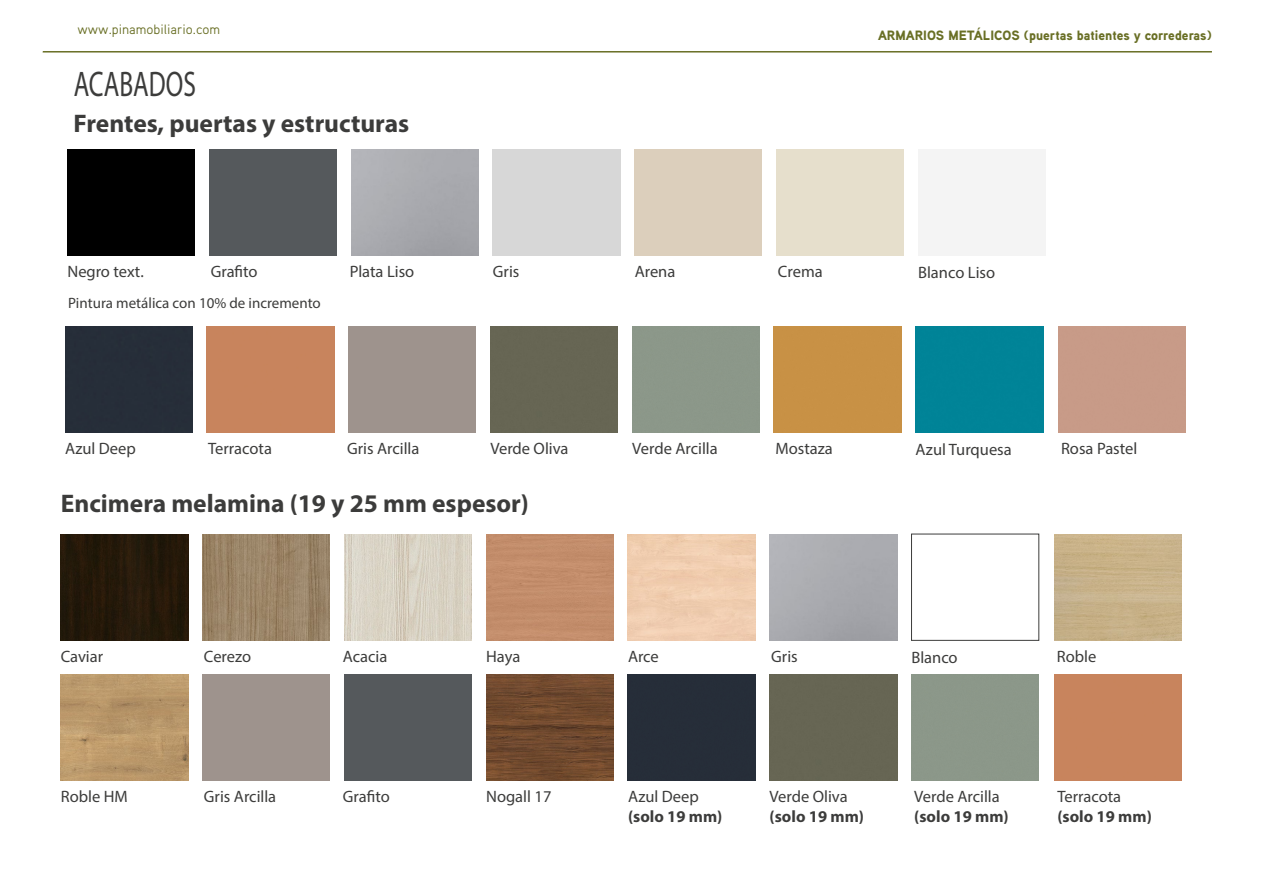
<style>
.page{position:relative;width:1263px;height:893px;background:#fff}
.page>*{position:absolute;margin:0;border:0;box-sizing:border-box;transform-origin:0 0}
.t1{font:35.7px "Myriad Pro";color:#3c3c3b;scale:.71 1}
.t2{font:700 25.5px "Myriad Pro";color:#3c3c3b}
.t3{font:16.5px "Myriad Pro";color:#3c3c3b}
.t4{font:700 16.5px "Myriad Pro";color:#3c3c3b}
.t5{font:15px "Myriad Pro";color:#3c3c3b}
.t6{font:900 13.5px "Aaux Pro";color:#696f25}
.t7{font:13.5px "Aaux Pro";color:#696f25}
</style>
<div class="page">
<div style="left:68px;top:149px;width:127px;height:107px;background:#000"></div>
<div style="left:65px;top:326px;width:127px;height:106px;background:#262e39"></div>
<div style="left:61px;top:534px;width:127px;height:106px;background:#24190a"></div>
<img style="left:61px;top:674px;width:127px;height:106px">
<div style="left:209px;top:149px;width:128px;height:107px;background:#55595c"></div>
<div style="left:207px;top:326px;width:127px;height:106px;background:#c8845d"></div>
<img style="left:203px;top:534px;width:127px;height:106px">
<img style="left:344px;top:534px;width:128px;height:106px">
<div style="left:344px;top:674px;width:128px;height:106px;background:#55595c"></div>
<div style="left:490px;top:326px;width:128px;height:106px;background:#666553"></div>
<div style="left:486px;top:534px;width:127px;height:106px;background:#c38d6b"></div>
<img style="left:486px;top:674px;width:127px;height:106px">
<div style="left:628px;top:674px;width:127px;height:106px;background:#262d39"></div>
<div style="left:774px;top:326px;width:127px;height:106px;background:#c89145"></div>
<div style="left:770px;top:674px;width:127px;height:106px;background:#676654"></div>
<div style="left:916px;top:326px;width:127px;height:106px;background:#008397"></div>
<div style="left:911px;top:534px;width:128px;height:107px;border:1px solid #3c3c3b"></div>
<div style="left:1054px;top:674px;width:127px;height:106px;background:#c8845d"></div>
<hr style="left:43px;top:51px;width:1169px;height:2px;background:#696f25">
<p class="t7" style="left:78px;top:21px;width:144px">www.pinamobiliario.com</p>
<p class="t6" style="left:878px;top:26px;width:335px">ARMARIOS METÁLICOS (puertas batientes y correderas)</p>
<h1 class="t1" style="left:74px;top:62px;width:174px">ACABADOS</h1>
<h2 class="t2" style="left:73px;top:107px;width:337px">Frentes, puertas y estructuras</h2>
<p class="t3" style="left:68px;top:262px;width:78px">Negro text.</p>
<p class="t3" style="left:211px;top:262px;width:48px">Grafito</p>
<p class="t3" style="left:350px;top:262px;width:66px">Plata Liso</p>
<p class="t3" style="left:493px;top:262px;width:28px">Gris</p>
<p class="t3" style="left:635px;top:262px;width:42px">Arena</p>
<p class="t3" style="left:778px;top:262px;width:46px">Crema</p>
<p class="t3" style="left:918px;top:262px;width:79px">Blanco Liso</p>
<p class="t5" style="left:68px;top:294px;width:254px">Pintura metálica con 10% de incremento</p>
<p class="t3" style="left:65px;top:439px;width:72px">Azul Deep</p>
<p class="t3" style="left:208px;top:439px;width:65px">Terracota</p>
<p class="t3" style="left:347px;top:439px;width:74px">Gris Arcilla</p>
<p class="t3" style="left:490px;top:439px;width:80px">Verde Oliva</p>
<p class="t3" style="left:632px;top:438px;width:87px">Verde Arcilla</p>
<p class="t3" style="left:775px;top:438px;width:59px">Mostaza</p>
<p class="t3" style="left:916px;top:439px;width:98px">Azul Turquesa</p>
<p class="t3" style="left:1061px;top:438px;width:78px">Rosa Pastel</p>
<h2 class="t2" style="left:61px;top:486px;width:470px">Encimera melamina (19 y 25 mm espesor)</h2>
<p class="t3" style="left:61px;top:646px;width:44px">Caviar</p>
<p class="t3" style="left:204px;top:646px;width:49px">Cerezo</p>
<p class="t3" style="left:343px;top:646px;width:46px">Acacia</p>
<p class="t3" style="left:486px;top:646px;width:36px">Haya</p>
<p class="t3" style="left:628px;top:646px;width:32px">Arce</p>
<p class="t3" style="left:771px;top:646px;width:28px">Gris</p>
<p class="t3" style="left:911px;top:647px;width:48px">Blanco</p>
<p class="t3" style="left:1057px;top:646px;width:41px">Roble</p>
<p class="t3" style="left:61px;top:787px;width:69px">Roble HM</p>
<p class="t3" style="left:204px;top:787px;width:74px">Gris Arcilla</p>
<p class="t3" style="left:343px;top:787px;width:48px">Grafito</p>
<p class="t3" style="left:486px;top:786px;width:67px">Nogall 17</p>
<p class="t3" style="left:628px;top:786px;width:72px">Azul Deep</p>
<p class="t4" style="left:628px;top:806px;width:96px">(solo 19 mm)</p>
<p class="t3" style="left:770px;top:787px;width:80px">Verde Oliva</p>
<p class="t4" style="left:770px;top:806px;width:96px">(solo 19 mm)</p>
<p class="t3" style="left:914px;top:787px;width:87px">Verde Arcilla</p>
<p class="t4" style="left:914px;top:806px;width:96px">(solo 19 mm)</p>
<p class="t3" style="left:1057px;top:787px;width:65px">Terracota</p>
<p class="t4" style="left:1057px;top:806px;width:96px">(solo 19 mm)</p>
</div>
